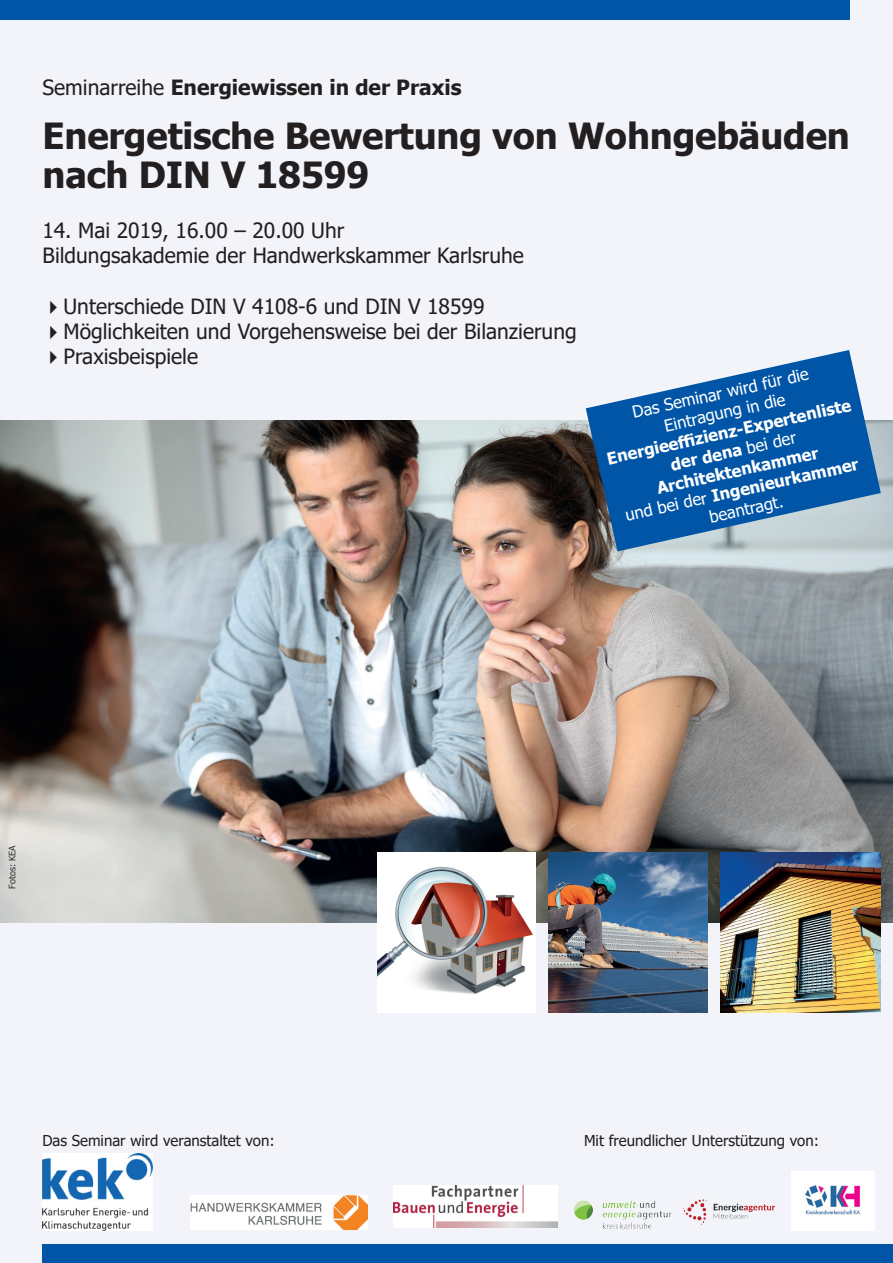
<style>
.page{position:relative;width:893px;height:1263px;background:#f3f4f9}
.page>*{position:absolute;margin:0;border:0;box-sizing:border-box;transform-origin:0 0}
.t1{font:700 36px/39px "Tahoma";letter-spacing:-.005em;color:#231f20}
.t2{font:21px/25.2px "Tahoma";color:#231f20}
.t3{font:700 21px "Tahoma";color:#231f20}
.t4{font:700 16.5px/19.8px "Tahoma";color:#fff;text-align:center}
.t5{font:16.5px/20px "Tahoma";color:#fff;text-align:center}
.t6{font:15px "Tahoma";color:#231f20}
.t7{font:9px "Tahoma";color:#37312f}
.s1{font-weight:400}
</style>
<div class="page">
<div style="left:42px;top:1244px;width:851px;height:19px;background:#0155a7"></div>
<div style="left:0;top:0;width:850px;height:19px;background:#0155a7"></div>
<img style="left:0;top:420px;width:893px;height:503px">
<img style="left:377px;top:853px;width:159px;height:159px">
<img style="left:721px;top:853px;width:159px;height:159px">
<img style="left:549px;top:853px;width:159px;height:159px">
<img style="left:43px;top:1153px;width:109px;height:77px">
<img style="left:191px;top:1195px;width:177px;height:35px">
<img style="left:394px;top:1185px;width:164px;height:42px">
<img style="left:574px;top:1200px;width:97px;height:29px">
<img style="left:791px;top:1171px;width:83px;height:59px">
<img style="left:683px;top:1199px;width:92px;height:26px">
<svg style="left:586px;top:350px;width:295px;height:201px;fill:#0155a7"></svg>
<p class="t3" style="left:43px;top:73px;width:421px"><span class="s1">Seminarreihe</span> Energiewissen in der Praxis</p>
<h1 class="t1" style="left:43px;top:118px;width:809px">Energetische Bewertung von Wohngebäuden nach DIN V 18599</h1>
<p class="t2" style="left:43px;top:219px;width:483px">14. Mai 2019, 16.00 – 20.00 Uhr<br>Bildungsakademie der Handwerkskammer Karlsruhe</p>
<p class="t2" style="left:43px;top:295px;width:443px">✔Unterschiede DIN V 4108-6 und DIN V 18599</p>
<p class="t2" style="left:43px;top:320px;width:536px">✔Möglichkeiten und Vorgehensweise bei der Bilanzierung</p>
<p class="t2" style="left:43px;top:345px;width:157px">✔Praxisbeispiele</p>
<p class="t5" style="left:630px;top:403px;width:182px;rotate:-12deg">Das Seminar wird für die<br>Eintragung in die</p>
<p class="t4" style="left:605px;top:449px;width:251px;rotate:-12deg">Energieeffi zienz-Expertenliste der dena <span class="s1">bei der<br></span>Architektenkammer<br><span class="s1">und bei der</span> Ingenieurkammer <span class="s1">beantragt.</span></p>
<p class="t7" style="left:6px;top:888px;width:45px;rotate:-90deg">Fotos: KEA</p>
<p class="t6" style="left:42px;top:1130px;width:234px">Das Seminar wird veranstaltet von:</p>
<p class="t6" style="left:584px;top:1130px;width:236px">Mit freundlicher Unterstützung von:</p>
</div>
